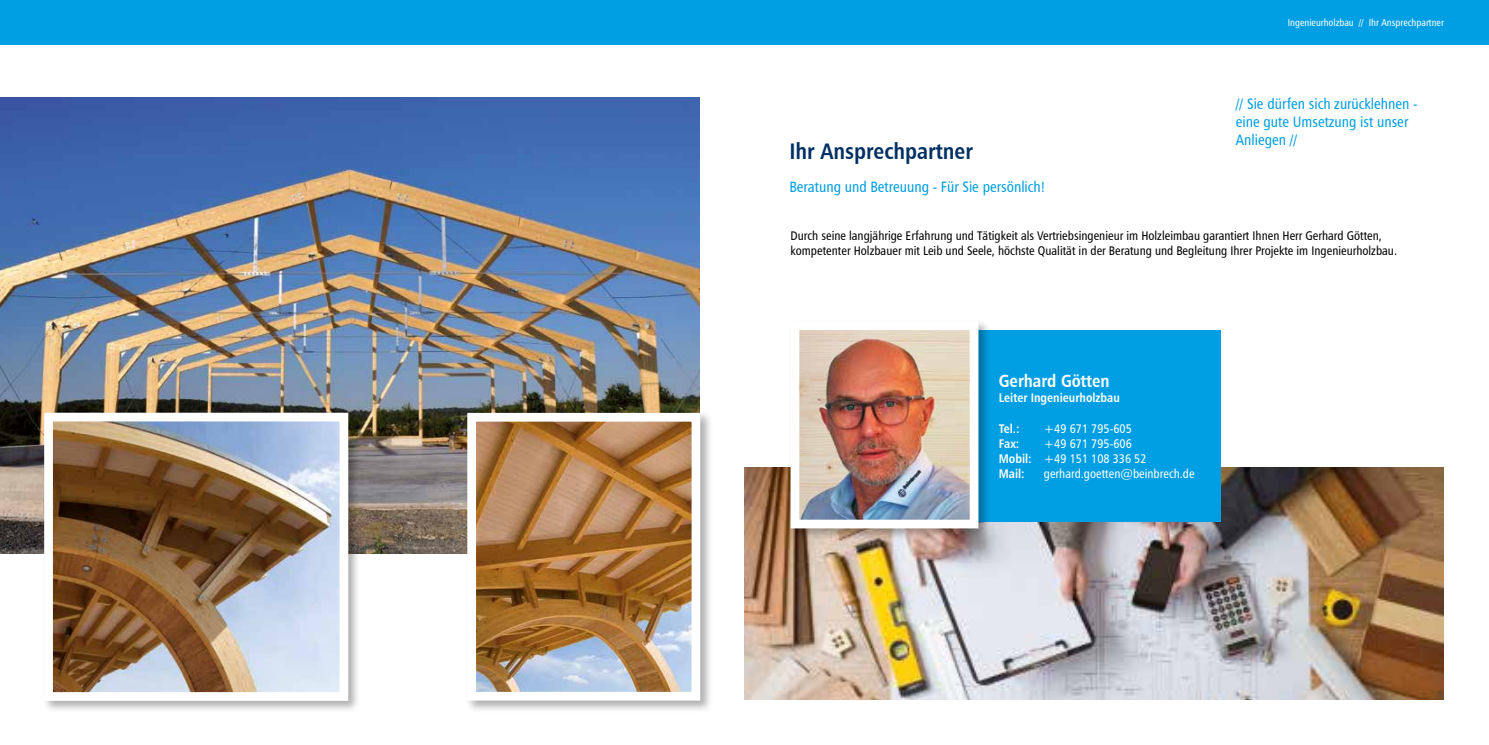
<style>
.page{position:relative;width:1489px;height:745px;background:#fff}
.page>*{position:absolute;margin:0;border:0;box-sizing:border-box;transform-origin:0 0}
.t1{font:22.5px "Humanist 777 BT Bold Condensed B";color:#002f63}
.t2{font:17.5px "Humanist 777 BT Bold Condensed B";color:#fff}
.t3{font:15px/18px "Humanist 777 BT Roman Condensed B";color:#009fe3}
.t4{font:12.5px/15px "Humanist 777 BT Roman Condensed B";color:#000}
.t5{font:12.5px/15px "Humanist 777 BT Roman Condensed B";color:#fff}
.t6{font:12.5px "Humanist 777 BT Bold Condensed B";color:#fff}
.t7{font:10px "Humanist 777 BT Roman Condensed B";color:#fff}
.s1{font-family:"Humanist 777 BT Bold Condensed B"}
</style>
<div class="page">
<img style="left:744px;top:467px;width:699px;height:232px">
<div style="left:0;top:0;width:1488px;height:44px;background:#009fe3"></div>
<div style="left:950px;top:330px;width:270px;height:191px;background:#009fe3"></div>
<img style="left:0;top:98px;width:699px;height:455px">
<div style="left:42px;top:410px;width:319px;height:303px;background:#000;opacity:.32"></div>
<img style="left:54px;top:422px;width:284px;height:268px">
<div style="left:44px;top:412px;width:304px;height:288px;border:9px solid #fff"></div>
<div style="left:465px;top:410px;width:248px;height:302px;background:#000;opacity:.32"></div>
<img style="left:477px;top:422px;width:213px;height:268px">
<div style="left:467px;top:412px;width:233px;height:288px;border:9px solid #fff"></div>
<div style="left:788px;top:318px;width:203px;height:222px;background:#000;opacity:.32"></div>
<img style="left:800px;top:331px;width:168px;height:187px">
<div style="left:790px;top:321px;width:188px;height:207px;border:9px solid #fff"></div>
<h1 class="t1" style="left:789px;top:137px;width:185px">Ihr Ansprechpartner</h1>
<p class="t3" style="left:789px;top:177px;width:257px">Beratung und Betreuung - Für Sie persönlich!</p>
<p class="t7" style="left:1287px;top:17px;width:158px">Ingenieurholzbau // Ihr Ansprechpartner</p>
<p class="t3" style="left:1235px;top:94px;width:183px">// Sie dürfen sich zurücklehnen - eine gute Umsetzung ist unser<br>Anliegen //</p>
<p class="t4" style="left:790px;top:228px;width:608px">Durch seine langjährige Erfahrung und Tätigkeit als Vertriebsingenieur im Holzleimbau garantiert Ihnen Herr Gerhard Götten, kompetenter Holzbauer mit Leib und Seele, höchste Qualität in der Beratung und Begleitung Ihrer Projekte im Ingenieurholzbau.</p>
<h2 class="t2" style="left:998px;top:369px;width:112px">Gerhard Götten</h2>
<p class="t6" style="left:998px;top:389px;width:122px">Leiter Ingenieurholzbau</p>
<p class="t6" style="left:998px;top:420px;width:22px">Tel.:</p>
<p class="t5" style="left:1043px;top:421px;width:89px">+49 671 795-605</p>
<p class="t6" style="left:998px;top:435px;width:22px">Fax:</p>
<p class="t5" style="left:998px;top:436px;width:149px;text-indent:45px">+49 671 795-606<br><span class="s1">Mobil:</span> +49 151 108 336 52</p>
<p class="t6" style="left:998px;top:465px;width:27px">Mail:</p>
<p class="t5" style="left:1043px;top:466px;width:152px">gerhard.goetten@beinbrech.de</p>
</div>
